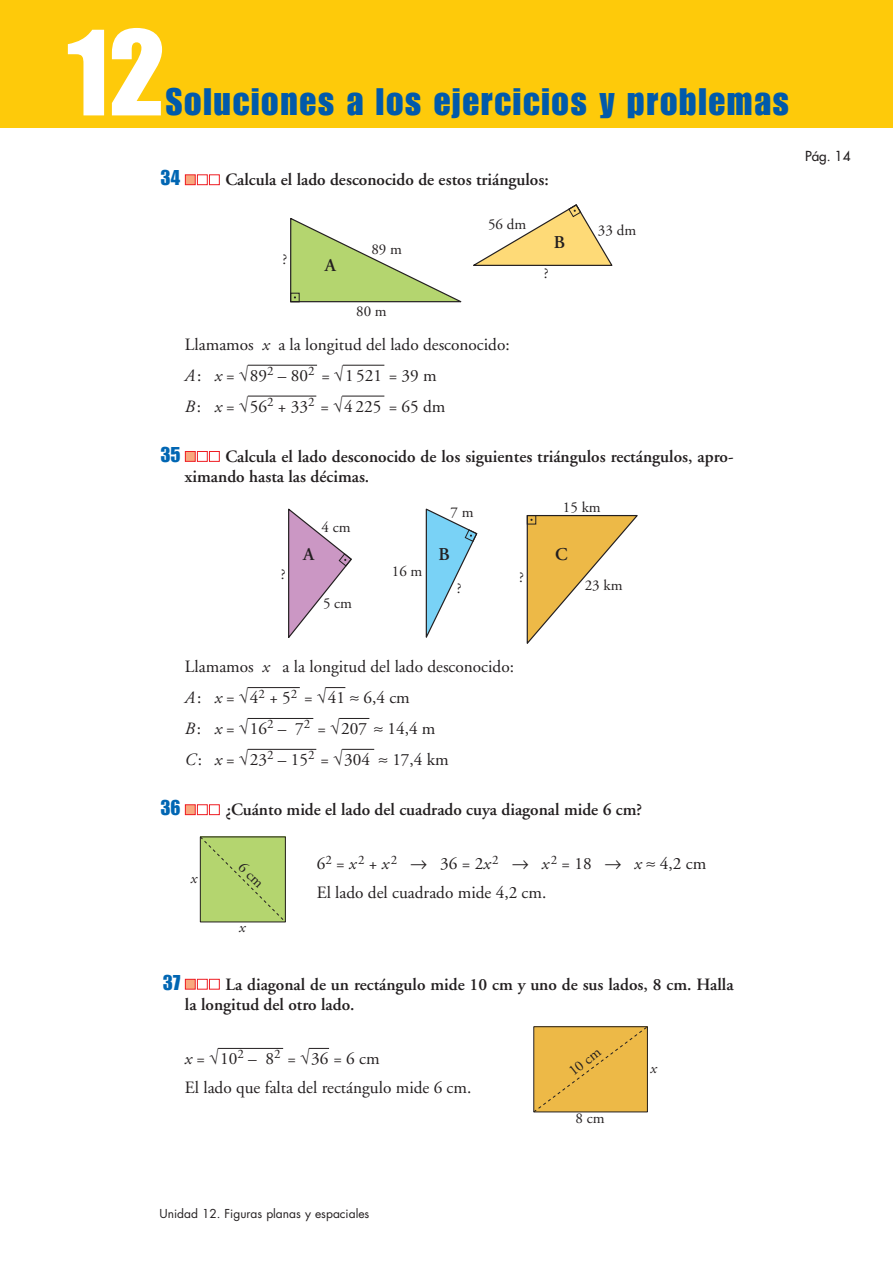
<style>
.page{position:relative;width:893px;height:1263px;background:#fff}
.page>*{position:absolute;margin:0;border:0;box-sizing:border-box;transform-origin:0 0}
.t1{font:120px "Impact";color:#fff}
.t2{font:37.5px "Impact";letter-spacing:.05em;color:#015aaa}
.t3{font:21px "Impact";color:#0166b3}
.t4{font:600 18px "Adobe Garamond";color:#231f20}
.t5{font:17.25px/30.9px "Adobe Garamond";color:#231f20}
.t6{font:600 17.25px/20.2px "Adobe Garamond";color:#231f20}
.t7{font:15px "Adobe Garamond";color:#231f20}
.t8{font:italic 15px "Adobe Garamond";color:#231f20}
.t9{font:13.5px "Futura";color:#231f20}
.t10{font:12.9px "Adobe Garamond";color:#231f20}
.t11{font:12px "Futura";color:#231f20}
.s1{font-style:italic}
.s2{font-family:"Anaya Math 1"}
.s3{font-size:17.25px}
</style>
<div class="page">
<div style="left:0;top:0;width:893px;height:128px;background:#feca0a"></div>
<svg style="left:533px;top:1026px;width:115px;height:87px;background:#e3b246"></svg>
<svg style="left:309px;top:1048px;width:20px;height:1px"></svg>
<hr style="left:218px;top:1048px;width:65px;height:1px;background:#231f20">
<div style="left:209px;top:979px;width:11px;height:11px;border:1px solid #ee1d23"></div>
<div style="left:197px;top:979px;width:11px;height:11px;border:1px solid #ee1d23"></div>
<div style="left:185px;top:979px;width:10px;height:10px;background:#f8a87e"></div>
<div style="left:185px;top:979px;width:11px;height:11px;border:1px solid #ee1d23"></div>
<div style="left:209px;top:804px;width:11px;height:11px;border:1px solid #ee1d23"></div>
<div style="left:197px;top:804px;width:11px;height:11px;border:1px solid #ee1d23"></div>
<div style="left:185px;top:805px;width:10px;height:10px;background:#f8a87e"></div>
<div style="left:185px;top:804px;width:11px;height:11px;border:1px solid #ee1d23"></div>
<hr style="left:342px;top:749px;width:32px;height:1px;background:#231f20">
<hr style="left:248px;top:749px;width:68px;height:1px;background:#231f20">
<hr style="left:339px;top:718px;width:30px;height:1px;background:#231f20">
<hr style="left:248px;top:718px;width:65px;height:1px;background:#231f20">
<svg style="left:326px;top:687px;width:19px;height:1px"></svg>
<hr style="left:248px;top:687px;width:52px;height:1px;background:#231f20">
<svg style="left:526px;top:515px;width:112px;height:129px"></svg>
<div style="left:527px;top:515px;width:9px;height:9px;border:1px solid #231f20"></div>
<svg style="left:425px;top:508px;width:53px;height:130px"></svg>
<svg style="left:288px;top:508px;width:64px;height:130px"></svg>
<div style="left:209px;top:451px;width:11px;height:11px;border:1px solid #ee1d23"></div>
<div style="left:197px;top:451px;width:11px;height:11px;border:1px solid #ee1d23"></div>
<div style="left:185px;top:451px;width:10px;height:10px;background:#f8a87e"></div>
<div style="left:185px;top:451px;width:11px;height:11px;border:1px solid #ee1d23"></div>
<hr style="left:342px;top:396px;width:42px;height:1px;background:#231f20">
<hr style="left:248px;top:396px;width:68px;height:1px;background:#231f20">
<hr style="left:343px;top:365px;width:41px;height:1px;background:#231f20">
<hr style="left:248px;top:365px;width:69px;height:1px;background:#231f20">
<svg style="left:290px;top:218px;width:172px;height:85px"></svg>
<div style="left:290px;top:293px;width:10px;height:9px;border:1px solid #231f20"></div>
<svg style="left:473px;top:204px;width:140px;height:62px"></svg>
<div style="left:209px;top:174px;width:11px;height:11px;border:1px solid #ee1d23"></div>
<div style="left:197px;top:174px;width:11px;height:11px;border:1px solid #ee1d23"></div>
<div style="left:185px;top:175px;width:10px;height:10px;background:#f8a87e"></div>
<div style="left:185px;top:174px;width:11px;height:11px;border:1px solid #ee1d23"></div>
<svg style="left:199px;top:836px;width:87px;height:87px;background:#adcb6d"></svg>
<h1 class="t1" style="left:64px;top:30px;width:103px">12</h1>
<h2 class="t2" style="left:166px;top:89px;width:625px">Soluciones a los ejercicios y problemas</h2>
<p class="t3" style="left:161px;top:170px;width:22px">34</p>
<p class="t6" style="left:225px;top:171px;width:325px">Calcula el lado desconocido de estos triángulos:</p>
<p class="t7" style="left:282px;top:253px;width:6px">?</p>
<p class="t4" style="left:325px;top:258px;width:13px">A</p>
<p class="t7" style="left:371px;top:243px;width:32px">89 m</p>
<p class="t7" style="left:356px;top:305px;width:32px">80 m</p>
<p class="t7" style="left:488px;top:218px;width:40px">56 dm</p>
<p class="t5" style="left:185px;top:331px;width:326px">Llamamos <span class="s1">x</span> a la longitud del lado desconocido:<br><span class="s1">A</span>: <span class="s1">x</span> = <span class="s2">√</span>89<sup>2</sup> – 80<sup>2</sup> = <span class="s2">√</span>1 521 = 39 m<br><span class="s1">B</span>: <span class="s1">x</span> = <span class="s2">√</span>56<sup>2</sup> + 33<sup>2</sup> = <span class="s2">√</span>4 225 = 65 dm</p>
<p class="t4" style="left:554px;top:235px;width:13px">B</p>
<p class="t7" style="left:544px;top:268px;width:6px">?</p>
<p class="t7" style="left:598px;top:224px;width:40px">33 dm</p>
<p class="t3" style="left:161px;top:447px;width:22px">35</p>
<p class="t6" style="left:185px;top:448px;width:550px;text-indent:40px">Calcula el lado desconocido de los siguientes triángulos rectángulos, apro&shy;ximando hasta las décimas.</p>
<p class="t7" style="left:321px;top:521px;width:31px">4 cm</p>
<p class="t7" style="left:450px;top:506px;width:25px">7 m</p>
<p class="t7" style="left:563px;top:501px;width:39px">15 km</p>
<p class="t7" style="left:281px;top:568px;width:6px">?</p>
<p class="t4" style="left:303px;top:547px;width:13px">A</p>
<p class="t4" style="left:439px;top:547px;width:13px">B</p>
<p class="t4" style="left:555px;top:547px;width:14px">C</p>
<p class="t7" style="left:323px;top:597px;width:31px">5 cm</p>
<p class="t7" style="left:392px;top:565px;width:32px">16 m</p>
<p class="t7" style="left:457px;top:582px;width:6px">?</p>
<p class="t7" style="left:519px;top:571px;width:6px">?</p>
<p class="t7" style="left:585px;top:579px;width:39px">23 km</p>
<p class="t9" style="left:805px;top:149px;width:47px">Pág. 14</p>
<p class="t5" style="left:185px;top:653px;width:331px">Llamamos <span class="s1">x</span> a la longitud del lado desconocido:<br><span class="s1">A</span>: <span class="s1">x</span>=<span class="s2">√</span>4</p>
<p class="t5" style="left:304px;top:684px;width:107px">= <span class="s2">√</span>41 <span class="s2">≈</span> 6,4 cm</p>
<p class="t10" style="left:259px;top:688px;width:40px">2<span class="s3">+5</span>2</p>
<p class="t5" style="left:185px;top:715px;width:84px"><span class="s1">B</span>: <span class="s1">x</span> =<span class="s2">√</span>16</p>
<p class="t5" style="left:185px;top:715px;width:252px;text-indent:133px">= <span class="s2">√</span>207 <span class="s2">≈</span> 14,4 m<br><span class="s1">C</span>: <span class="s1">x</span> = <span class="s2">√</span>23<sup>2</sup> – 15<sup>2</sup> = <span class="s2">√</span>304</p>
<p class="t10" style="left:267px;top:719px;width:45px">2<span class="s3">– 7</span>2</p>
<p class="t5" style="left:378px;top:746px;width:72px"><span class="s2">≈</span> 17,4 km</p>
<p class="t3" style="left:161px;top:800px;width:22px">36</p>
<p class="t6" style="left:225px;top:801px;width:418px">¿Cuánto mide el lado del cuadrado cuya diagonal mide 6 cm?</p>
<p class="t5" style="left:317px;top:851px;width:391px;line-height:28.8px">6<sup>2</sup> = <span class="s1">x</span><sup>2</sup> +<span class="s1">x</span><sup>2</sup> <span class="s2">8</span> 36 = 2<span class="s1">x</span><sup>2</sup> <span class="s2">8</span> <span class="s1">x</span><sup>2</sup> = 18 <span class="s2">8</span> <span class="s1">x</span><span class="s2">≈</span>4,2 cm<br>El lado del cuadrado mide 4,2 cm.</p>
<p class="t8" style="left:191px;top:872px;width:8px">x</p>
<p class="t8" style="left:239px;top:921px;width:8px">x</p>
<p class="t3" style="left:163px;top:975px;width:19px">37</p>
<p class="t6" style="left:185px;top:976px;width:550px;text-indent:40px">La diagonal de un rectángulo mide 10 cm y uno de sus lados, 8 cm. Halla la longitud del otro lado.</p>
<p class="t5" style="left:185px;top:1045px;width:54px"><span class="s1">x</span>=<span class="s2">√</span>10</p>
<p class="t5" style="left:185px;top:1046px;width:288px;line-height:28.8px;text-indent:102px">= <span class="s2">√</span>36 = 6 cm<br>El lado que falta del rectángulo mide 6 cm.</p>
<p class="t7" style="left:567px;top:1068px;width:38px;rotate:-38deg">10 cm</p>
<p class="t10" style="left:237px;top:1049px;width:45px">2<span class="s3">– 8</span>2</p>
<p class="t8" style="left:650px;top:1062px;width:8px">x</p>
<p class="t7" style="left:575px;top:1113px;width:31px">8 cm</p>
<p class="t11" style="left:159px;top:1208px;width:211px">Unidad 12. Figuras planas y espaciales</p>
</div>
